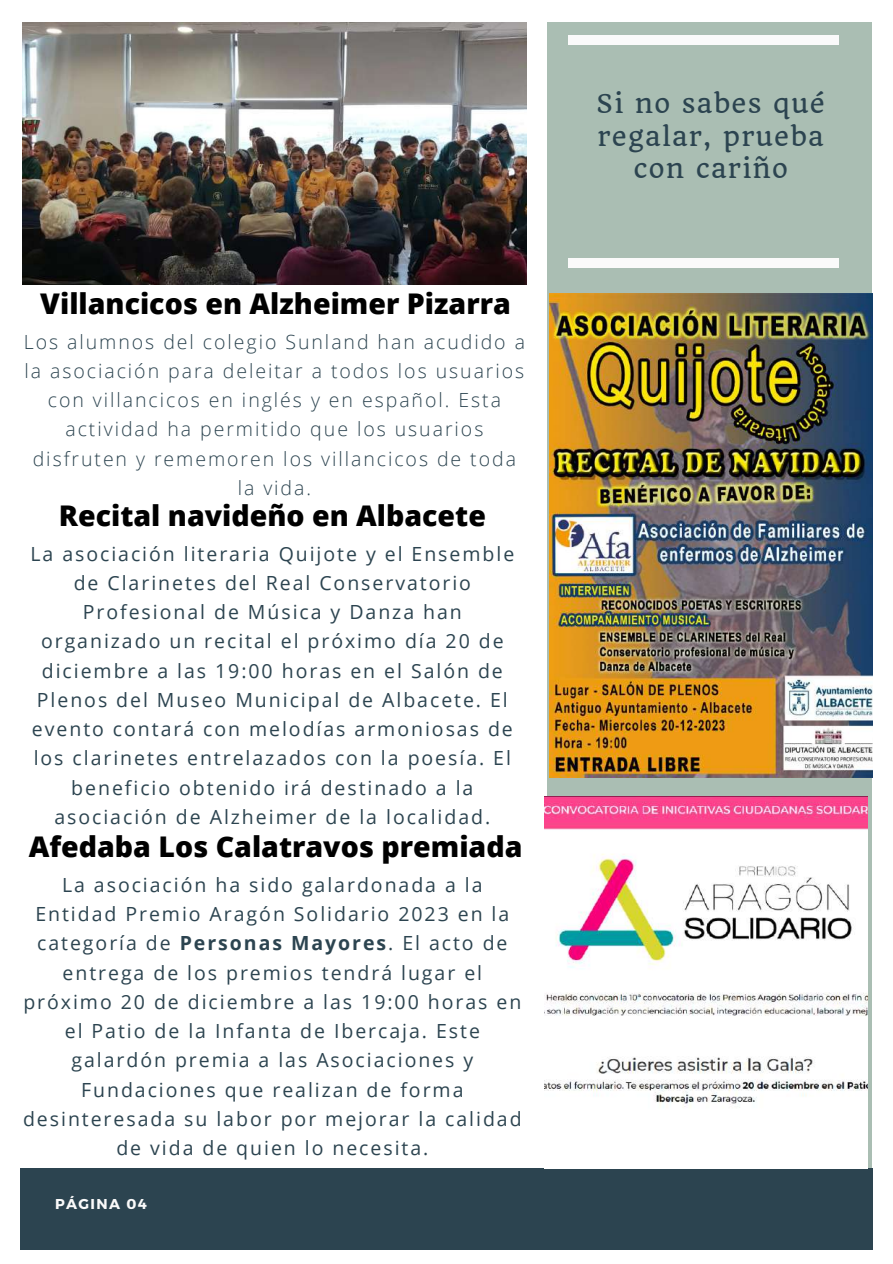
<style>
.page{position:relative;width:893px;height:1264px;background:#fff}
.page>*{position:absolute;margin:0;border:0;box-sizing:border-box;transform-origin:0 0}
.t1{font:800 28.5px "Open Sans";color:#000}
.t2{font:25.5px/32.7px "Quando";letter-spacing:.05em;color:#2c4450;text-align:center}
.t3{font:19.5px/29.2px "Open Sans";letter-spacing:.1em;color:#2c4450;text-align:center}
.t4{font:300 19.5px/29.2px "Open Sans";letter-spacing:.1em;color:#2c4450;text-align:center}
.t5{font:700 14.25px "Montserrat";letter-spacing:.1em;color:#fafafa}
.s1{font-weight:700}
</style>
<div class="page">
<div style="left:547px;top:22px;width:324px;height:1146px;background:#aabeb3"></div>
<div style="left:20px;top:1168px;width:852px;height:81px;background:#2c4450"></div>
<div style="left:569px;top:35px;width:269px;height:9px;background:#fafafa"></div>
<div style="left:569px;top:258px;width:269px;height:9px;background:#fafafa"></div>
<img style="left:22px;top:22px;width:504px;height:263px">
<img style="left:549px;top:293px;width:323px;height:484px">
<img style="left:544px;top:796px;width:323px;height:372px">
<h1 class="t1" style="left:40px;top:284px;width:472px">Villancicos en Alzheimer Pizarra</h1>
<p class="t4" style="left:24px;top:326px;width:502px">Los alumnos del colegio Sunland han acudido a la asociación para deleitar a todos los usuarios con villancicos en inglés y en español. Esta actividad ha permitido que los usuarios disfruten y rememoren los villancicos de toda la vida.</p>
<h1 class="t1" style="left:59px;top:495px;width:428px">Recital navideño en Albacete</h1>
<p class="t3" style="left:30px;top:538px;width:485px">La asociación literaria Quijote y el Ensemble de Clarinetes del Real Conservatorio Profesional de Música y Danza han organizado un recital el próximo día 20 de diciembre a las 19:00 horas en el Salón de Plenos del Museo Municipal de Albacete. El evento contará con melodías armoniosas de los clarinetes entrelazados con la poesía. El beneficio obtenido irá destinado a la asociación de Alzheimer de la localidad.</p>
<h1 class="t1" style="left:29px;top:826px;width:495px">Afedaba Los Calatravos premiada</h1>
<p class="t3" style="left:23px;top:869px;width:500px">La asociación ha sido galardonada a la Entidad Premio Aragón Solidario 2023 en la categoría de <span class="s1">Personas Mayores</span>. El acto de entrega de los premios tendrá lugar el próximo 20 de diciembre a las 19:00 horas en el Patio de la Infanta de Ibercaja. Este galardón premia a las Asociaciones y Fundaciones que realizan de forma desinteresada su labor por mejorar la calidad de vida de quien lo necesita.</p>
<p class="t5" style="left:55px;top:1194px;width:93px">PÁGINA 04</p>
<h2 class="t2" style="left:596px;top:87px;width:229px">Si no sabes qué regalar, prueba con cariño</h2>
</div>
